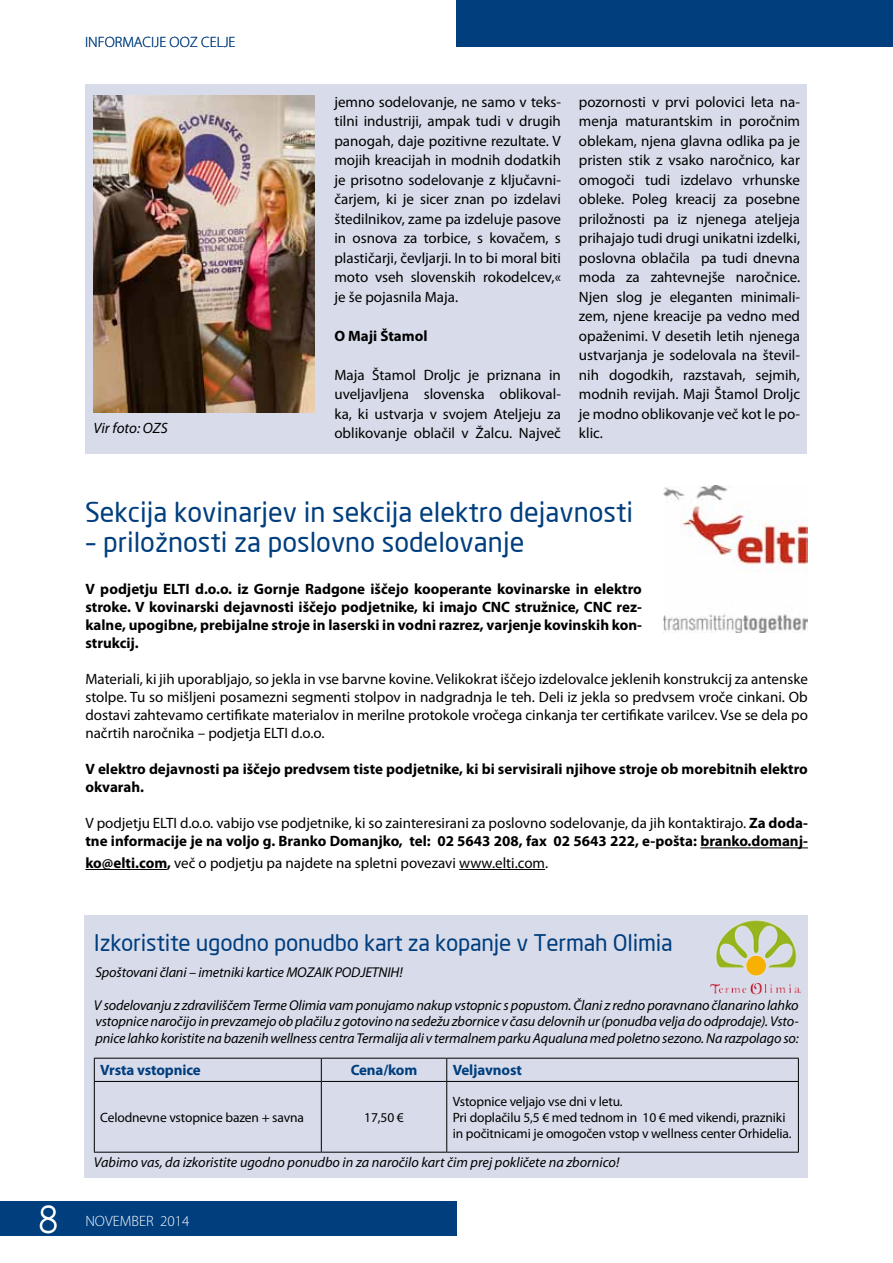
<style>
.page{position:relative;width:893px;height:1263px;background:#fff}
.page>*{position:absolute;margin:0;border:0;box-sizing:border-box;transform-origin:0 0}
.t1{font:300 40.5px "Myriad Pro";color:#fff}
.t2{font:27px "S Dlight";color:#003e7e}
.t3{font:22.5px "S Dlight";letter-spacing:-.01em;color:#003e7e}
.t4{font:15px/19.5px "Myriad Pro";color:#000;text-align:justify}
.t5{font:700 15px/18px "Myriad Pro";color:#000;text-align:justify}
.t6{font:700 15px "Myriad Pro";letter-spacing:-.01em;color:#003e7e}
.t7{font:300 15px "Myriad Pro";color:#003e7e}
.t8{font:300 15px "Myriad Pro";color:#fff}
.t9{font:italic 15px "Myriad Pro";color:#000}
.t10{font:italic 14.25px/16.5px "Myriad Pro";letter-spacing:-.01em;color:#000;text-align:justify}
.t11{font:13.5px/16.2px "Myriad Pro";letter-spacing:-.01em;color:#000}
.s1{font-weight:700}
</style>
<div class="page">
<div style="left:0;top:1201px;width:456px;height:34px;background:#003e7e"></div>
<div style="left:456px;top:0;width:437px;height:47px;background:#003e7e"></div>
<div style="left:85px;top:84px;width:722px;height:370px;background:#d8dcea"></div>
<div style="left:85px;top:916px;width:723px;height:262px;background:#d8dcea"></div>
<hr style="left:94px;top:1058px;width:227px;height:1px;background:#000">
<svg style="left:94px;top:1058px;width:1px;height:23px"></svg>
<hr style="left:321px;top:1058px;width:126px;height:1px;background:#000">
<svg style="left:321px;top:1058px;width:1px;height:23px"></svg>
<hr style="left:447px;top:1058px;width:352px;height:1px;background:#000">
<svg style="left:446px;top:1058px;width:1px;height:23px"></svg>
<svg style="left:798px;top:1058px;width:1px;height:23px"></svg>
<hr style="left:94px;top:1081px;width:227px;height:1px;background:#000">
<hr style="left:94px;top:1082px;width:1px;height:70px;background:#000">
<hr style="left:321px;top:1081px;width:126px;height:1px;background:#000">
<hr style="left:321px;top:1082px;width:1px;height:70px;background:#000">
<hr style="left:447px;top:1081px;width:352px;height:1px;background:#000">
<hr style="left:446px;top:1082px;width:1px;height:70px;background:#000">
<hr style="left:798px;top:1082px;width:1px;height:70px;background:#000">
<hr style="left:94px;top:1152px;width:227px;height:1px;background:#000">
<hr style="left:321px;top:1152px;width:126px;height:1px;background:#000">
<hr style="left:447px;top:1152px;width:352px;height:1px;background:#000">
<img style="left:710px;top:920px;width:91px;height:74px">
<hr style="left:700px;top:847px;width:108px;height:1px;background:#000">
<hr style="left:85px;top:869px;width:82px;height:1px;background:#000">
<hr style="left:459px;top:869px;width:86px;height:1px;background:#000">
<img style="left:663px;top:486px;width:145px;height:147px">
<img style="left:94px;top:96px;width:220px;height:316px">
<p class="t7" style="left:85px;top:33px;width:152px">INFORMACIJE OOZ CELJE</p>
<p class="t9" style="left:94px;top:418px;width:76px">Vir foto: OZS</p>
<p class="t4" style="left:334px;top:92px;width:228px">jemno sodelovanje, ne samo v teks&shy;tilni industriji, ampak tudi v drugih panogah, daje pozitivne rezultate. V mojih kreacijah in modnih dodatkih je prisotno sodelovanje z ključavni&shy;čarjem, ki je sicer znan po izdelavi štedilnikov, zame pa izdeluje pasove in osnova za torbice, s kovačem, s plastičarji, čevljarji. In to bi moral biti moto vseh slovenskih rokodelcev,« je še pojasnila Maja.</p>
<p class="t5" style="left:334px;top:326px;width:95px">O Maji Štamol</p>
<p class="t4" style="left:334px;top:365px;width:228px">Maja Štamol Droljc je priznana in uveljavljena slovenska oblikoval&shy;ka, ki ustvarja v svojem Ateljeju za oblikovanje oblačil v Žalcu. Največ</p>
<p class="t4" style="left:579px;top:92px;width:223px">pozornosti v prvi polovici leta na&shy;menja maturantskim in poročnim oblekam, njena glavna odlika pa je pristen stik z vsako naročnico, kar omogoči tudi izdelavo vrhunske obleke. Poleg kreacij za posebne priložnosti pa iz njenega ateljeja prihajajo tudi drugi unikatni izdelki, poslovna oblačila pa tudi dnevna moda za zahtevnejše naročnice.<br>Njen slog je eleganten minimali&shy;zem, njene kreacije pa vedno med opaženimi. V desetih letih njenega ustvarjanja je sodelovala na števil&shy;nih dogodkih, razstavah, sejmih, modnih revijah. Maji Štamol Droljc je modno oblikovanje več kot le po&shy;klic.</p>
<h2 class="t2" style="left:85px;top:497px;width:550px">Sekcija kovinarjev in sekcija elektro dejavnosti</h2>
<h2 class="t2" style="left:85px;top:527px;width:441px">– priložnosti za poslovno sodelovanje</h2>
<p class="t5" style="left:85px;top:580px;width:558px">V podjetju ELTI d.o.o. iz Gornje Radgone iščejo kooperante kovinarske in elektro stroke. V kovinarski dejavnosti iščejo podjetnike, ki imajo CNC stružnice, CNC rez&shy;kalne, upogibne, prebijalne stroje in laserski in vodni razrez, varjenje kovinskih kon&shy;strukcij.</p>
<p class="t4" style="left:85px;top:670px;width:724px;line-height:18px">Materiali, ki jih uporabljajo, so jekla in vse barvne kovine. Velikokrat iščejo izdelovalce jeklenih konstrukcij za antenske stolpe. Tu so mišljeni posamezni segmenti stolpov in nadgradnja le teh. Deli iz jekla so predvsem vroče cinkani. Ob dostavi zahtevamo certifikate materialov in merilne protokole vročega cinkanja ter certifikate varilcev. Vse se dela po načrtih naročnika – podjetja ELTI d.o.o.</p>
<p class="t5" style="left:85px;top:760px;width:724px">V elektro dejavnosti pa iščejo predvsem tiste podjetnike, ki bi servisirali njihove stroje ob morebitnih elektro okvarah.</p>
<p class="t4" style="left:85px;top:814px;width:724px;line-height:18px">V podjetju ELTI d.o.o. vabijo vse podjetnike, ki so zainteresirani za poslovno sodelovanje, da jih kontaktirajo. <span class="s1">Za doda&shy;tne informacije je na voljo g. Branko Domanjko, tel: 02 5643 208, fax 02 5643 222, e-pošta: branko.domanj-</span></p>
<p class="t4" style="left:85px;top:853px;width:464px"><span class="s1">ko@elti.com,</span> več o podjetju pa najdete na spletni povezavi www.elti.com.</p>
<h3 class="t3" style="left:94px;top:931px;width:580px">Izkoristite ugodno ponudbo kart za kopanje v Termah Olimia</h3>
<p class="t10" style="left:95px;top:964px;width:309px">Spoštovani člani – imetniki kartice MOZAIK PODJETNIH!</p>
<p class="t10" style="left:94px;top:997px;width:706px">V sodelovanju z zdraviliščem Terme Olimia vam ponujamo nakup vstopnic s popustom. Člani z redno poravnano članarino lahko vstopnice naročijo in prevzamejo ob plačilu z gotovino na sedežu zbornice v času delovnih ur (ponudba velja do odprodaje). Vsto&shy;pnice lahko koristite na bazenih wellness centra Termalija ali v termalnem parku Aqualuna med poletno sezono. Na razpolago so:</p>
<p class="t6" style="left:100px;top:1060px;width:102px">Vrsta vstopnice</p>
<p class="t6" style="left:351px;top:1060px;width:68px">Cena/kom</p>
<p class="t6" style="left:453px;top:1060px;width:71px">Veljavnost</p>
<p class="t11" style="left:100px;top:1109px;width:205px">Celodnevne vstopnice bazen + savna</p>
<p class="t11" style="left:364px;top:1109px;width:41px">17,50 €</p>
<p class="t11" style="left:453px;top:1093px;width:340px">Vstopnice veljajo vse dni v letu.<br>Pri doplačilu 5,5 € med tednom in 10 € med vikendi, prazniki in počitnicami je omogočen vstop v wellness center Orhidelia.</p>
<p class="t10" style="left:94px;top:1154px;width:527px">Vabimo vas, da izkoristite ugodno ponudbo in za naročilo kart čim prej pokličete na zbornico!</p>
<h1 class="t1" style="left:39px;top:1197px;width:21px">8</h1>
<p class="t8" style="left:85px;top:1212px;width:106px">NOVEMBER 2014</p>
</div>
